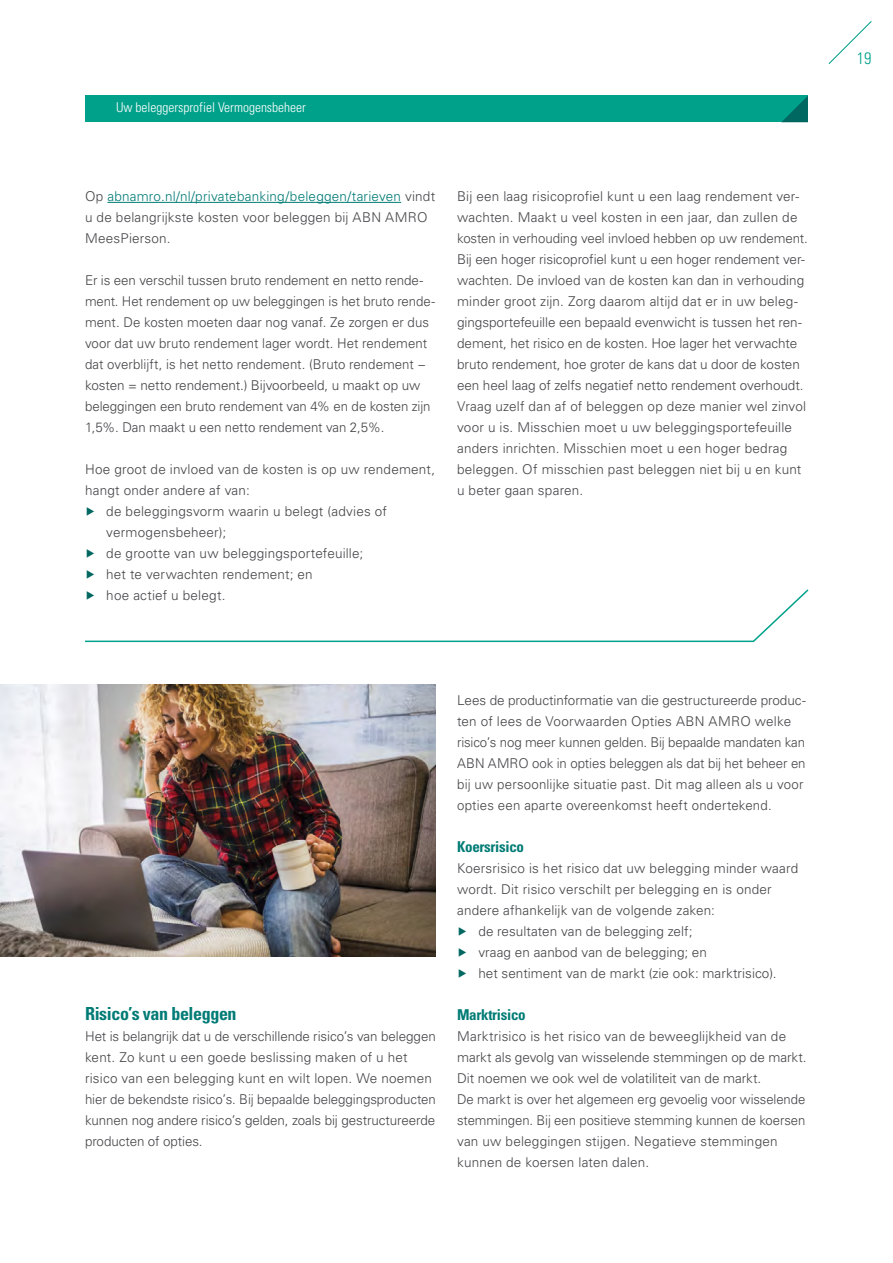
<style>
.page{position:relative;width:893px;height:1263px;background:#fff}
.page>*{position:absolute;margin:0;border:0;box-sizing:border-box;transform-origin:0 0}
.t1{font:700 condensed 18px "Univers LT Std";letter-spacing:-.02em;color:#007b75}
.t2{font:300 condensed 16.5px "Univers LT Std";color:#00a18a}
.t3{font:700 condensed 15px "Univers LT Std";letter-spacing:-.02em;color:#007b75}
.t4{font:300 13.5px/21px "Univers LT Std";letter-spacing:.005em;color:#454347}
.t5{font:300 condensed 13.5px "Univers LT Std";color:#fff}
.s1{color:#007b75}
.s2{color:#006861}
</style>
<div class="page">
<svg style="left:85px;top:589px;width:724px;height:54px"></svg>
<img style="left:0;top:684px;width:436px;height:273px">
<div style="left:85px;top:96px;width:723px;height:26px;background:#00a18a"></div>
<svg style="left:782px;top:96px;width:26px;height:26px"></svg>
<svg style="left:828px;top:21px;width:44px;height:43px"></svg>
<hr style="left:107px;top:202px;width:294px;height:1px;background:#007b75">
<p class="t5" style="left:116px;top:100px;width:191px">Uw beleggersprofiel Vermogensbeheer</p>
<p class="t4" style="left:85px;top:186px;width:352px">Op <span class="s1">abnamro.nl/nl/privatebanking/beleggen/tarieven</span> vindt u de belangrijkste kosten voor beleggen bij ABN AMRO<br>MeesPierson.</p>
<p class="t4" style="left:85px;top:270px;width:352px">Er is een verschil tussen bruto rendement en netto rende&shy;ment. Het rendement op uw beleggingen is het bruto rende&shy;ment. De kosten moeten daar nog vanaf. Ze zorgen er dus voor dat uw bruto rendement lager wordt. Het rendement dat overblijft, is het netto rendement. (Bruto rendement − kosten = netto rendement.) Bijvoorbeeld, u maakt op uw beleggingen een bruto rendement van 4% en de kosten zijn 1,5%. Dan maakt u een netto rendement van 2,5%.</p>
<p class="t4" style="left:85px;top:459px;width:352px">Hoe groot de invloed van de kosten is op uw rendement,</p>
<p class="t4" style="left:85px;top:480px;width:166px">hangt onder andere af van:</p>
<p class="t4" style="left:85px;top:501px;width:303px"><span class="s2">▶</span> de beleggingsvorm waarin u belegt (advies of</p>
<p class="t4" style="left:106px;top:522px;width:122px">vermogensbeheer);</p>
<p class="t4" style="left:85px;top:543px;width:280px"><span class="s2">▶</span> de grootte van uw beleggingsportefeuille;</p>
<p class="t4" style="left:85px;top:564px;width:229px"><span class="s2">▶</span> het te verwachten rendement; en</p>
<p class="t4" style="left:85px;top:585px;width:142px"><span class="s2">▶</span> hoe actief u belegt.</p>
<p class="t4" style="left:457px;top:186px;width:352px">Bij een laag risicoprofiel kunt u een laag rendement ver&shy;wachten. Maakt u veel kosten in een jaar, dan zullen de kosten in verhouding veel invloed hebben op uw rendement.<br>Bij een hoger risicoprofiel kunt u een hoger rendement ver&shy;wachten. De invloed van de kosten kan dan in verhouding minder groot zijn. Zorg daarom altijd dat er in uw beleg&shy;gingsportefeuille een bepaald evenwicht is tussen het ren&shy;dement, het risico en de kosten. Hoe lager het verwachte bruto rendement, hoe groter de kans dat u door de kosten een heel laag of zelfs negatief netto rendement overhoudt.<br>Vraag uzelf dan af of beleggen op deze manier wel zinvol voor u is. Misschien moet u uw beleggingsportefeuille anders inrichten. Misschien moet u een hoger bedrag beleggen. Of misschien past beleggen niet bij u en kunt u beter gaan sparen.</p>
<h1 class="t1" style="left:85px;top:1003px;width:153px">Risico’s van beleggen</h1>
<p class="t4" style="left:85px;top:1026px;width:352px">Het is belangrijk dat u de verschillende risico’s van beleggen kent. Zo kunt u een goede beslissing maken of u het risico van een belegging kunt en wilt lopen. We noemen hier de bekendste risico’s. Bij bepaalde beleggingsproducten kunnen nog andere risico’s gelden, zoals bij gestructureerde producten of opties.</p>
<p class="t4" style="left:457px;top:690px;width:350px">Lees de productinformatie van die gestructureerde produc&shy;ten of lees de Voorwaarden Opties ABN AMRO welke risico’s nog meer kunnen gelden. Bij bepaalde mandaten kan ABN AMRO ook in opties beleggen als dat bij het beheer en bij uw persoonlijke situatie past. Dit mag alleen als u voor opties een aparte overeenkomst heeft ondertekend.</p>
<p class="t3" style="left:457px;top:837px;width:68px">Koersrisico</p>
<p class="t4" style="left:457px;top:858px;width:343px">Koersrisico is het risico dat uw belegging minder waard wordt. Dit risico verschilt per belegging en is onder andere afhankelijk van de volgende zaken:<br><span class="s2">▶</span> de resultaten van de belegging zelf;<br><span class="s2">▶</span> vraag en aanbod van de belegging; en<br><span class="s2">▶</span> het sentiment van de markt (zie ook: marktrisico).</p>
<p class="t3" style="left:457px;top:1005px;width:70px">Marktrisico</p>
<p class="t4" style="left:457px;top:1026px;width:351px">Marktrisico is het risico van de beweeglijkheid van de markt als gevolg van wisselende stemmingen op de markt.<br>Dit noemen we ook wel de volatiliteit van de markt.<br>De markt is over het algemeen erg gevoelig voor wisselende stemmingen. Bij een positieve stemming kunnen de koersen van uw beleggingen stijgen. Negatieve stemmingen kunnen de koersen laten dalen.</p>
<p class="t2" style="left:857px;top:48px;width:16px">19</p>
</div>
